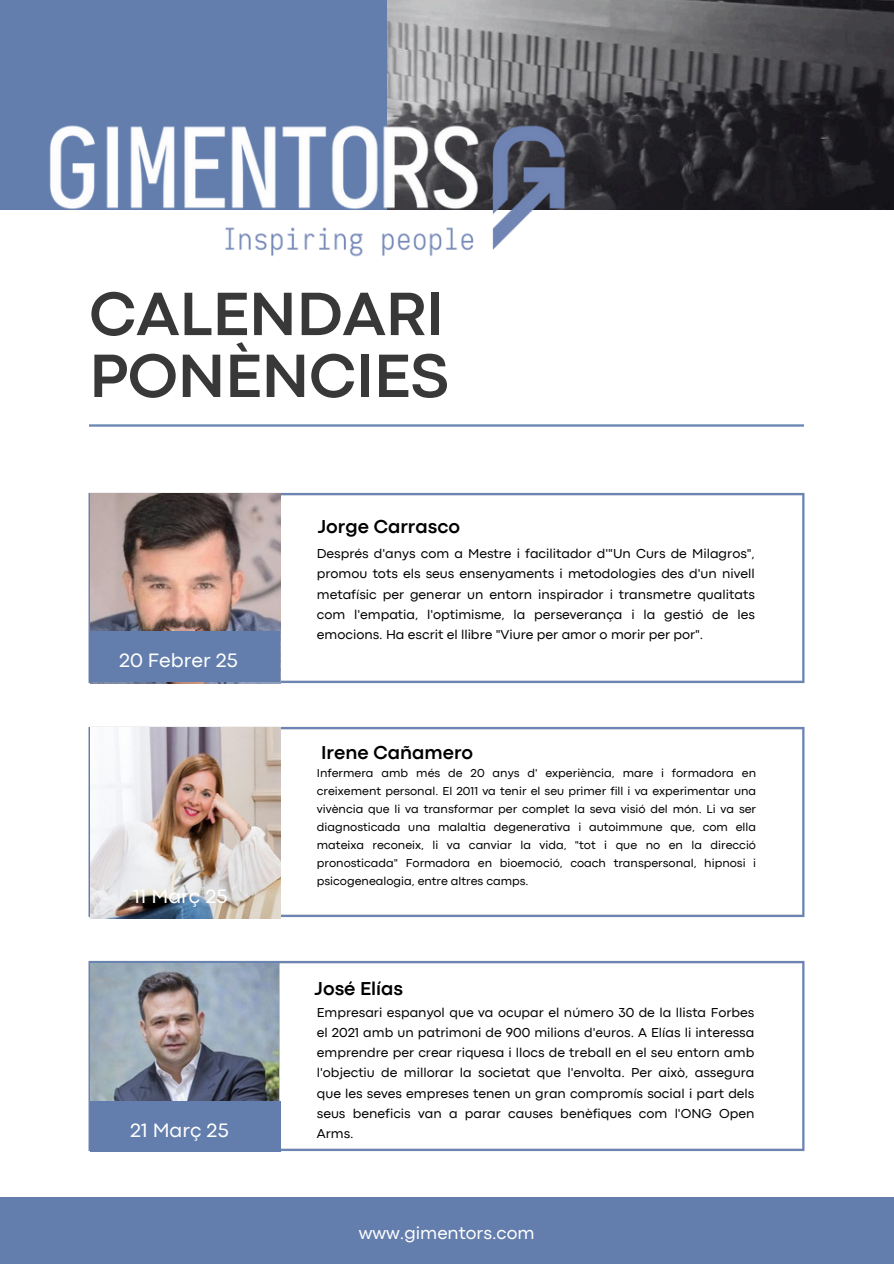
<style>
.page{position:relative;width:894px;height:1264px;background:#fff}
.page>*{position:absolute;margin:0;border:0;box-sizing:border-box;transform-origin:0 0}
.t1{font:700 63.75px/61.8px "Codec Pro";color:#393838}
.t2{font:20.25px "Codec Pro";color:#fff}
.t3{font:700 19.5px "Codec Pro";color:#000}
.t4{font:18px "Codec Pro";color:#fff}
.t5{font:13.5px/20.2px "Codec Pro";color:#000;text-align:justify}
.t6{font:12px/18px "Codec Pro";color:#000;text-align:justify}
</style>
<div class="page">
<div style="left:0;top:0;width:893px;height:209px;background:#637ead"></div>
<img style="left:387px;top:0;width:506px;height:209px">
<img style="left:88px;top:492px;width:717px;height:192px">
<img style="left:88px;top:726px;width:717px;height:193px">
<img style="left:88px;top:960px;width:717px;height:192px">
<img style="left:90px;top:493px;width:190px;height:190px">
<div style="left:89px;top:631px;width:191px;height:51px;background:#637ead"></div>
<img style="left:90px;top:727px;width:190px;height:191px">
<img style="left:90px;top:963px;width:188px;height:137px">
<div style="left:0;top:1197px;width:893px;height:66px;background:#637ead"></div>
<div style="left:90px;top:1100px;width:191px;height:51px;background:#637ead"></div>
<img style="left:0;top:63px;width:642px;height:194px">
<p class="t1" style="left:89px;top:288px;width:361px">CALENDARI<br>PONÈNCIES</p>
<h3 class="t3" style="left:318px;top:519px;width:144px">Jorge Carrasco</h3>
<p class="t2" style="left:119px;top:652px;width:120px">20 Febrer 25</p>
<p class="t2" style="left:133px;top:888px;width:96px">11 Març 25</p>
<h1 class="t2" style="left:130px;top:1123px;width:100px">21 Març 25</h1>
<p class="t5" style="left:317px;top:544px;width:439px">Després d'anys com a Mestre i facilitador d'"Un Curs de Milagros", promou tots els seus ensenyaments i metodologies des d'un nivell metafísic per generar un entorn inspirador i transmetre qualitats com l'empatia, l'optimisme, la perseverança i la gestió de les emocions. Ha escrit el llibre "Viure per amor o morir per por".</p>
<p class="t3" style="left:321px;top:745px;width:153px">Irene Cañamero</p>
<h2 class="t6" style="left:317px;top:764px;width:440px">Infermera amb més de 20 anys d' experiència, mare i formadora en creixement personal. El 2011 va tenir el seu primer fill i va experimentar una vivència que li va transformar per complet la seva visió del món. Li va ser diagnosticada una malaltia degenerativa i autoimmune que, com ella mateixa reconeix, li va canviar la vida, "tot i que no en la direcció pronosticada" Formadora en bioemoció, coach transpersonal, hipnosi i psicogenealogia, entre altres camps.</h2>
<h5 class="t3" style="left:314px;top:981px;width:90px">José Elías</h5>
<p class="t5" style="left:317px;top:1002px;width:439px">Empresari espanyol que va ocupar el número 30 de la llista Forbes el 2021 amb un patrimoni de 900 milions d'euros. A Elías li interessa emprendre per crear riquesa i llocs de treball en el seu entorn amb l'objectiu de millorar la societat que l'envolta. Per això, assegura que les seves empreses tenen un gran compromís social i part dels seus beneficis van a parar causes benèfiques com l'ONG Open Arms.</p>
<p class="t4" style="left:359px;top:1226px;width:177px">www.gimentors.com</p>
</div>
